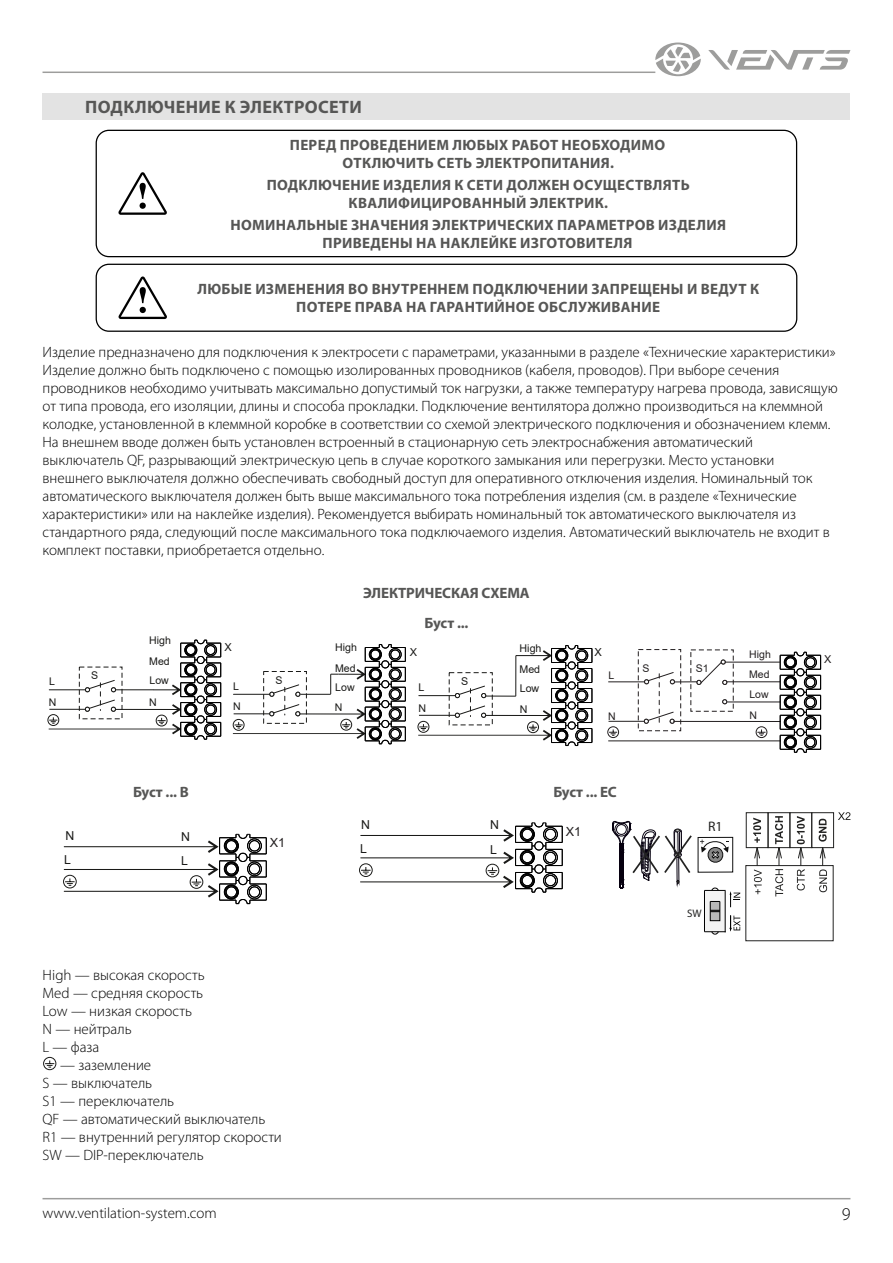
<style>
.page{position:relative;width:893px;height:1263px;background:#fff}
.page>*{position:absolute;margin:0;border:0;box-sizing:border-box;transform-origin:0 0}
.t1{font:700 18px "Myriad Pro";letter-spacing:.02em;color:#575756}
.t2{font:300 18px "Myriad Pro";color:#000}
.t3{font:300 15px/18px "Myriad Pro";color:#000}
.t4{font:700 15px/18px "Myriad Pro";letter-spacing:.02em;color:#575756;text-align:center}
.t5{font:700 15px "Myriad Pro";letter-spacing:-.01em;color:#575756}
.t6{font:13.8px "Myriad Pro";color:#222221}
.t7{font:12.6px "Arial";color:#231f20}
.t8{font:12.3px "Arial";color:#1a1a18}
.t9{font:11.1px "Arial";color:#1a1a18}
.t10{font:10.95px "Arial";color:#1a1a18}
.t11{font:10.95px "Myriad Pro";color:#222221}
.t12{font:10.95px "Arial";color:#231f20}
.t13{font:10.65px "Arial";color:#1a1a18}
.t14{font:10.5px "Arial";color:#231f20}
.t15{font:10.5px "Arial";color:#1a1a18}
</style>
<div class="page">
<hr style="left:43px;top:1198px;width:807px;height:1px;background:#9d9d9c">
<hr style="left:43px;top:72px;width:612px;height:1px;background:#9d9d9c">
<svg style="left:708px;top:50px;width:142px;height:20px"></svg>
<svg style="left:655px;top:43px;width:46px;height:33px"></svg>
<div style="left:43px;top:93px;width:807px;height:27px;background:#e3e3e3"></div>
<div style="left:96px;top:130px;width:701px;height:127px;border:1px solid #000;border-radius:13px"></div>
<svg style="left:118px;top:172px;width:49px;height:43px"></svg>
<div style="left:96px;top:264px;width:701px;height:68px;border:1px solid #000;border-radius:13px"></div>
<svg style="left:118px;top:276px;width:49px;height:43px"></svg>
<svg style="left:417px;top:645px;width:176px;height:101px"></svg>
<hr style="left:486px;top:696px;width:30px;height:1px;background:#1a1a18">
<hr style="left:515px;top:656px;width:1px;height:40px;background:#1a1a18">
<svg style="left:47px;top:639px;width:174px;height:101px"></svg>
<svg style="left:233px;top:644px;width:173px;height:100px"></svg>
<svg style="left:607px;top:726px;width:12px;height:12px"></svg>
<svg style="left:756px;top:726px;width:11px;height:12px"></svg>
<hr style="left:609px;top:740px;width:171px;height:1px;background:#231f20">
<hr style="left:609px;top:681px;width:35px;height:1px;background:#231f20">
<hr style="left:608px;top:721px;width:36px;height:1px;background:#231f20">
<hr style="left:673px;top:721px;width:108px;height:1px;background:#231f20">
<hr style="left:727px;top:701px;width:53px;height:1px;background:#231f20">
<div style="left:638px;top:649px;width:43px;height:82px;border:1px dashed #231f20"></div>
<hr style="left:727px;top:681px;width:53px;height:1px;background:#231f20">
<hr style="left:725px;top:662px;width:55px;height:1px;background:#231f20">
<svg style="left:643px;top:659px;width:85px;height:65px"></svg>
<svg style="left:780px;top:652px;width:41px;height:101px"></svg>
<svg style="left:43px;top:1057px;width:14px;height:13px"></svg>
<svg style="left:359px;top:822px;width:204px;height:71px"></svg>
<div style="left:746px;top:812px;width:22px;height:36px;border:1px solid #222221"></div>
<div style="left:768px;top:812px;width:22px;height:36px;border:1px solid #222221"></div>
<div style="left:790px;top:812px;width:22px;height:36px;border:1px solid #222221"></div>
<div style="left:811px;top:812px;width:23px;height:36px;border:1px solid #222221"></div>
<svg style="left:753px;top:818px;width:9px;height:76px"></svg>
<svg style="left:797px;top:816px;width:8px;height:74px"></svg>
<svg style="left:819px;top:819px;width:8px;height:73px"></svg>
<svg style="left:775px;top:816px;width:8px;height:80px"></svg>
<svg style="left:838px;top:812px;width:12px;height:8px"></svg>
<div style="left:698px;top:837px;width:35px;height:35px;border:1px solid #0f0f0f"></div>
<svg style="left:700px;top:839px;width:29px;height:24px"></svg>
<svg style="left:704px;top:888px;width:36px;height:47px"></svg>
<svg style="left:612px;top:820px;width:80px;height:69px"></svg>
<svg style="left:63px;top:833px;width:204px;height:71px"></svg>
<p class="t1" style="left:85px;top:95px;width:278px">ПОДКЛЮЧЕНИЕ К ЭЛЕКТРОСЕТИ</p>
<p class="t4" style="left:290px;top:135px;width:377px">ПЕРЕД ПРОВЕДЕНИЕМ ЛЮБЫХ РАБОТ НЕОБХОДИМО<br>ОТКЛЮЧИТЬ СЕТЬ ЭЛЕКТРОПИТАНИЯ.</p>
<p class="t4" style="left:267px;top:176px;width:424px">ПОДКЛЮЧЕНИЕ ИЗДЕЛИЯ К СЕТИ ДОЛЖЕН ОСУЩЕСТВЛЯТЬ<br>КВАЛИФИЦИРОВАННЫЙ ЭЛЕКТРИК.</p>
<p class="t4" style="left:230px;top:216px;width:497px">НОМИНАЛЬНЫЕ ЗНАЧЕНИЯ ЭЛЕКТРИЧЕСКИХ ПАРАМЕТРОВ ИЗДЕЛИЯ<br>ПРИВЕДЕНЫ НА НАКЛЕЙКЕ ИЗГОТОВИТЕЛЯ</p>
<p class="t4" style="left:197px;top:280px;width:563px">ЛЮБЫЕ ИЗМЕНЕНИЯ ВО ВНУТРЕННЕМ ПОДКЛЮЧЕНИИ ЗАПРЕЩЕНЫ И ВЕДУТ К<br>ПОТЕРЕ ПРАВА НА ГАРАНТИЙНОЕ ОБСЛУЖИВАНИЕ</p>
<p class="t3" style="left:43px;top:343px;width:797px">Изделие предназначено для подключения к электросети с параметрами, указанными в разделе «Технические характеристики» Изделие должно быть подключено с помощью изолированных проводников (кабеля, проводов). При выборе сечения проводников необходимо учитывать максимально допустимый ток нагрузки, а также температуру нагрева провода, зависящую от типа провода, его изоляции, длины и способа прокладки. Подключение вентилятора должно производиться на клеммной колодке, установленной в клеммной коробке в соответствии со схемой электрического подключения и обозначением клемм.<br>На внешнем вводе должен быть установлен встроенный в стационарную сеть электроснабжения автоматический выключатель QF, разрывающий электрическую цепь в случае короткого замыкания или перегрузки. Место установки внешнего выключателя должно обеспечивать свободный доступ для оперативного отключения изделия. Номинальный ток автоматического выключателя должен быть выше максимального тока потребления изделия (см. в разделе «Технические характеристики» или на наклейке изделия). Рекомендуется выбирать номинальный ток автоматического выключателя из стандартного ряда, следующий после максимального тока подключаемого изделия. Автоматический выключатель не входит в комплект поставки, приобретается отдельно.</p>
<p class="t5" style="left:363px;top:583px;width:168px">ЭЛЕКТРИЧЕСКАЯ СХЕМА</p>
<p class="t15" style="left:49px;top:674px;width:7px">L</p>
<p class="t15" style="left:49px;top:695px;width:9px">N</p>
<p class="t15" style="left:91px;top:668px;width:9px">S</p>
<p class="t8" style="left:65px;top:827px;width:10px">N</p>
<p class="t8" style="left:64px;top:851px;width:8px">L</p>
<p class="t15" style="left:149px;top:633px;width:23px">High</p>
<p class="t15" style="left:149px;top:654px;width:22px">Med</p>
<p class="t15" style="left:149px;top:673px;width:21px">Low</p>
<p class="t15" style="left:149px;top:695px;width:9px">N</p>
<p class="t4" style="left:425px;top:614px;width:45px">Буст ...</p>
<p class="t10" style="left:225px;top:639px;width:9px">X</p>
<p class="t13" style="left:335px;top:640px;width:23px">High</p>
<p class="t10" style="left:410px;top:644px;width:9px">X</p>
<p class="t13" style="left:520px;top:640px;width:23px">High</p>
<p class="t9" style="left:594px;top:645px;width:9px">X</p>
<p class="t13" style="left:233px;top:679px;width:7px">L</p>
<p class="t13" style="left:233px;top:699px;width:9px">N</p>
<p class="t13" style="left:276px;top:672px;width:9px">S</p>
<p class="t13" style="left:335px;top:660px;width:22px">Med</p>
<p class="t13" style="left:335px;top:699px;width:9px">N</p>
<p class="t13" style="left:335px;top:680px;width:21px">Low</p>
<p class="t13" style="left:419px;top:680px;width:7px">L</p>
<p class="t13" style="left:418px;top:701px;width:9px">N</p>
<p class="t13" style="left:461px;top:674px;width:9px">S</p>
<p class="t13" style="left:519px;top:661px;width:22px">Med</p>
<p class="t13" style="left:520px;top:681px;width:21px">Low</p>
<p class="t13" style="left:520px;top:702px;width:9px">N</p>
<p class="t14" style="left:608px;top:668px;width:7px">L</p>
<p class="t14" style="left:608px;top:709px;width:9px">N</p>
<p class="t14" style="left:642px;top:661px;width:8px">S</p>
<p class="t4" style="left:133px;top:782px;width:57px">Буст ... В</p>
<p class="t4" style="left:553px;top:782px;width:65px">Буст ... EC</p>
<p class="t8" style="left:181px;top:828px;width:10px">N</p>
<p class="t8" style="left:181px;top:852px;width:8px">L</p>
<p class="t7" style="left:270px;top:834px;width:17px">X1</p>
<p class="t8" style="left:361px;top:816px;width:10px">N</p>
<p class="t8" style="left:360px;top:840px;width:8px">L</p>
<p class="t8" style="left:490px;top:816px;width:10px">N</p>
<p class="t8" style="left:490px;top:841px;width:8px">L</p>
<p class="t7" style="left:566px;top:822px;width:17px">X1</p>
<p class="t3" style="left:43px;top:966px;width:164px">High — высокая скорость<br>Med — средняя скорость<br>Low — низкая скорость<br>N — нейтраль<br>L — фаза</p>
<p class="t3" style="left:43px;top:1056px;width:241px;text-indent:18px">— заземление<br>S — выключатель<br>S1 — переключатель<br>QF — автоматический выключатель<br>R1 — внутренний регулятор скорости<br>SW — DIP-переключатель</p>
<p class="t14" style="left:696px;top:661px;width:14px">S1</p>
<p class="t14" style="left:749px;top:647px;width:23px">High</p>
<p class="t14" style="left:749px;top:667px;width:22px">Med</p>
<p class="t14" style="left:749px;top:687px;width:21px">Low</p>
<p class="t14" style="left:749px;top:708px;width:9px">N</p>
<p class="t6" style="left:708px;top:818px;width:16px">R1</p>
<p class="t11" style="left:687px;top:906px;width:16px">SW</p>
<p class="t12" style="left:824px;top:652px;width:9px">X</p>
<p class="t3" style="left:43px;top:1204px;width:176px">www.ventilation-system.com</p>
<p class="t2" style="left:842px;top:1204px;width:10px">9</p>
</div>
